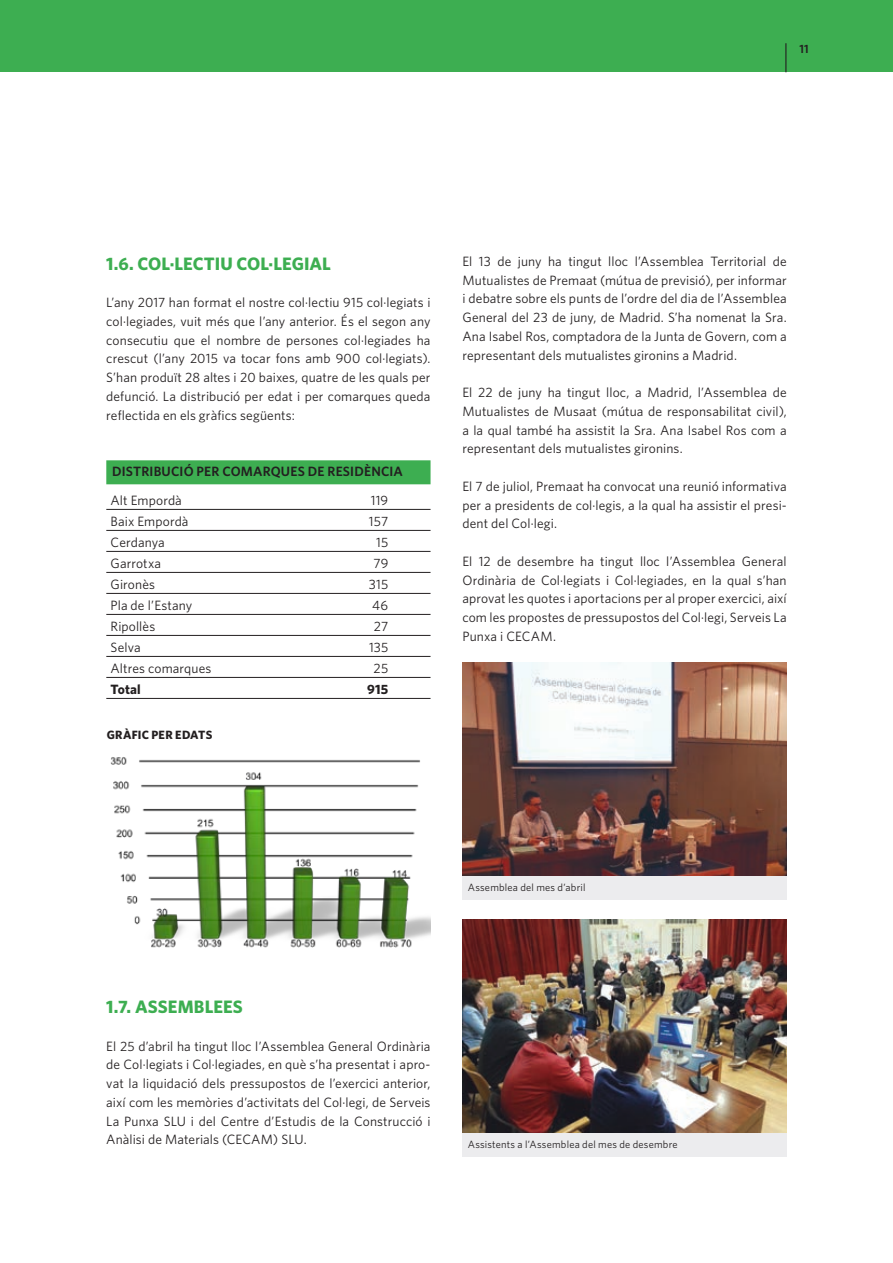
<style>
.page{position:relative;width:893px;height:1263px;background:#fff}
.page>*{position:absolute;margin:0;border:0;box-sizing:border-box;transform-origin:0 0}
.t1{font:700 18px "Whitney";color:#3dae51}
.t2{font:13.5px/18.8px "Whitney";letter-spacing:.01em;color:#231f20;text-align:justify}
.t3{font:600 13.5px "Whitney";letter-spacing:.015em;color:#231f20}
.t4{font:700 13.5px "Whitney";letter-spacing:.01em;color:#231f20}
.t5{font:12px/15.6px "Arial";color:#000}
.t6{font:700 12px "Whitney";letter-spacing:.02em;color:#231f20}
.t7{font:600 12px "Whitney";color:#231f20}
.t8{font:10.5px "Whitney";letter-spacing:.02em;color:#231f20}
</style>
<div class="page">
<div style="left:0;top:0;width:893px;height:72px;background:#3dae51"></div>
<svg style="left:785px;top:43px;width:1px;height:29px"></svg>
<div style="left:106px;top:460px;width:325px;height:24px;background:#3dae51"></div>
<hr style="left:106px;top:509px;width:325px;height:1px;background:#231f20">
<hr style="left:106px;top:530px;width:325px;height:1px;background:#231f20">
<hr style="left:106px;top:551px;width:325px;height:1px;background:#231f20">
<hr style="left:106px;top:572px;width:325px;height:1px;background:#231f20">
<hr style="left:106px;top:593px;width:325px;height:1px;background:#231f20">
<hr style="left:106px;top:614px;width:325px;height:1px;background:#231f20">
<hr style="left:106px;top:635px;width:325px;height:1px;background:#231f20">
<hr style="left:106px;top:656px;width:325px;height:1px;background:#231f20">
<hr style="left:106px;top:677px;width:325px;height:1px;background:#231f20">
<hr style="left:106px;top:698px;width:325px;height:1px;background:#231f20">
<img style="left:110px;top:757px;width:321px;height:191px">
<img style="left:462px;top:663px;width:324px;height:213px">
<img style="left:462px;top:920px;width:324px;height:213px">
<div style="left:462px;top:876px;width:325px;height:24px;background:#ececee"></div>
<div style="left:462px;top:1133px;width:325px;height:24px;background:#ececee"></div>
<p class="t7" style="left:799px;top:41px;width:11px">11</p>
<h1 class="t1" style="left:106px;top:252px;width:226px">1.6. COL·LECTIU COL·LEGIAL</h1>
<p class="t2" style="left:106px;top:293px;width:326px">L’any 2017 han format el nostre col·lectiu 915 col·legiats i col·legiades, vuit més que l’any anterior. És el segon any consecutiu que el nombre de persones col·legiades ha crescut (l’any 2015 va tocar fons amb 900 col·legiats).<br>S’han produït 28 altes i 20 baixes, quatre de les quals per defunció. La distribució per edat i per comarques queda reflectida en els gràfics següents:</p>
<p class="t3" style="left:112px;top:463px;width:292px">DISTRIBUCIÓ PER COMARQUES DE RESIDÈNCIA</p>
<p class="t2" style="left:111px;top:491px;width:73px">Alt Empordà</p>
<p class="t2" style="left:371px;top:491px;width:19px">119</p>
<p class="t2" style="left:111px;top:512px;width:80px">Baix Empordà</p>
<p class="t2" style="left:369px;top:512px;width:21px">157</p>
<p class="t2" style="left:111px;top:533px;width:56px">Cerdanya</p>
<p class="t2" style="left:376px;top:533px;width:14px">15</p>
<p class="t2" style="left:111px;top:554px;width:52px">Garrotxa</p>
<p class="t2" style="left:373px;top:554px;width:16px">79</p>
<p class="t2" style="left:111px;top:575px;width:46px">Gironès</p>
<p class="t2" style="left:369px;top:575px;width:21px">315</p>
<p class="t2" style="left:111px;top:596px;width:83px">Pla de l’Estany</p>
<p class="t2" style="left:372px;top:596px;width:18px">46</p>
<p class="t2" style="left:111px;top:617px;width:46px">Ripollès</p>
<p class="t2" style="left:374px;top:617px;width:16px">27</p>
<p class="t2" style="left:111px;top:638px;width:32px">Selva</p>
<p class="t2" style="left:369px;top:638px;width:21px">135</p>
<p class="t2" style="left:111px;top:659px;width:102px">Altres comarques</p>
<p class="t2" style="left:374px;top:659px;width:16px">25</p>
<p class="t4" style="left:111px;top:681px;width:32px">Total</p>
<p class="t4" style="left:367px;top:681px;width:23px">915</p>
<p class="t5" style="left:97px;top:577px;width:32px">30-39<br>40-49</p>
<p class="t5" style="left:97px;top:622px;width:41px">60-69 més 70</p>
<p class="t6" style="left:107px;top:727px;width:107px">GRÀFIC PER EDATS</p>
<p class="t2" style="left:462px;top:252px;width:326px">El 13 de juny ha tingut lloc l’Assemblea Territorial de Mutualistes de Premaat (mútua de previsió), per informar i debatre sobre els punts de l’ordre del dia de l’Assemblea General del 23 de juny, de Madrid. S’ha nomenat la Sra.<br>Ana Isabel Ros, comptadora de la Junta de Govern, com a representant dels mutualistes gironins a Madrid.</p>
<p class="t2" style="left:462px;top:383px;width:326px">El 22 de juny ha tingut lloc, a Madrid, l’Assemblea de Mutualistes de Musaat (mútua de responsabilitat civil), a la qual també ha assistit la Sra. Ana Isabel Ros com a representant dels mutualistes gironins.</p>
<p class="t2" style="left:462px;top:477px;width:326px">El 7 de juliol, Premaat ha convocat una reunió informativa per a presidents de col·legis, a la qual ha assistir el presi&shy;dent del Col·legi.</p>
<p class="t2" style="left:462px;top:552px;width:326px">El 12 de desembre ha tingut lloc l’Assemblea General Ordinària de Col·legiats i Col·legiades, en la qual s’han aprovat les quotes i aportacions per al proper exercici, així com les propostes de pressupostos del Col·legi, Serveis La Punxa i CECAM.</p>
<p class="t8" style="left:468px;top:881px;width:119px">Assemblea del mes d’abril</p>
<h1 class="t1" style="left:106px;top:996px;width:138px">1.7. ASSEMBLEES</h1>
<p class="t2" style="left:106px;top:1036px;width:326px">El 25 d’abril ha tingut lloc l’Assemblea General Ordinària de Col·legiats i Col·legiades, en què s’ha presentat i apro&shy;vat la liquidació dels pressupostos de l’exercici anterior, així com les memòries d’activitats del Col·legi, de Serveis La Punxa SLU i del Centre d’Estudis de la Construcció i Anàlisi de Materials (CECAM) SLU.</p>
<p class="t8" style="left:468px;top:1138px;width:211px">Assistents a l’Assemblea del mes de desembre</p>
</div>
